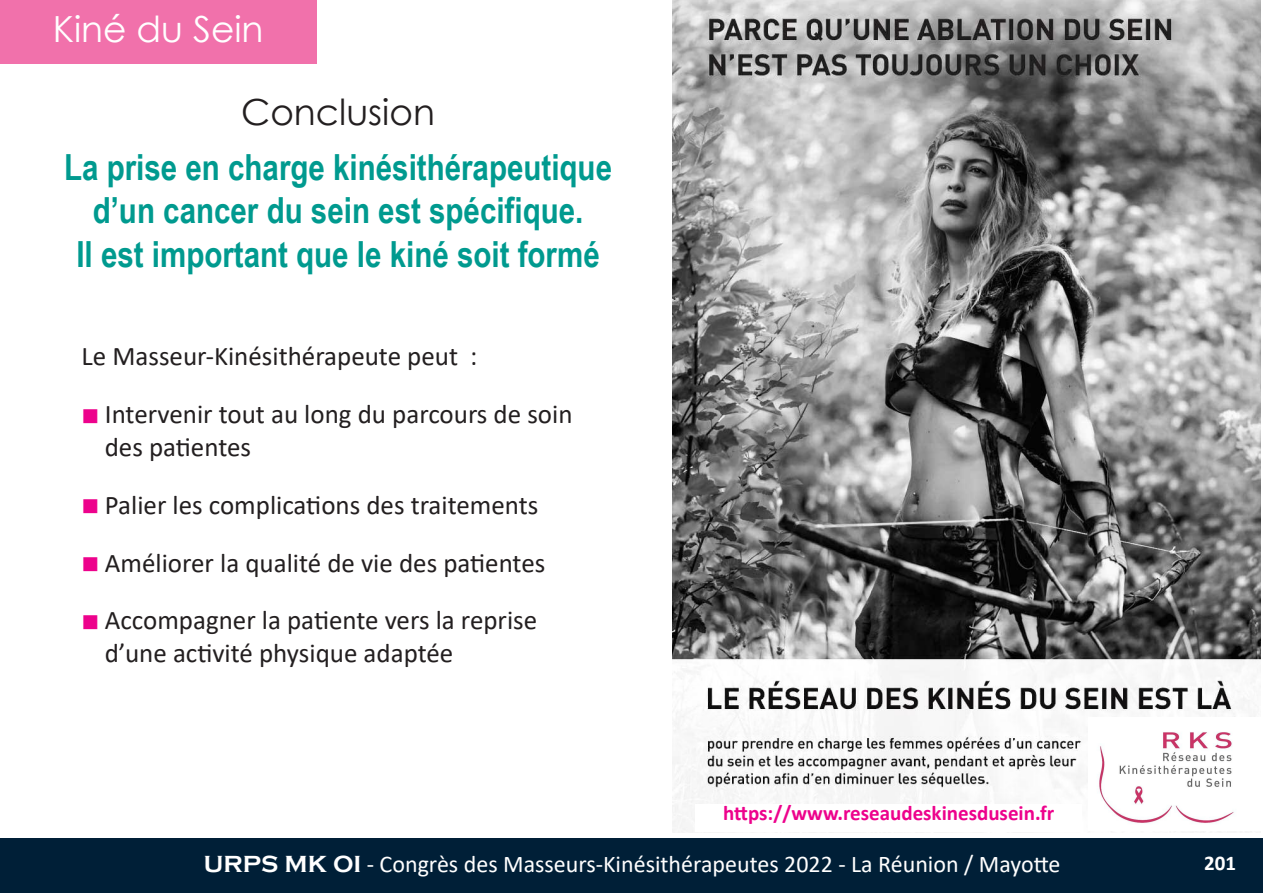
<style>
.page{position:relative;width:1263px;height:893px;background:#fff}
.page>*{position:absolute;margin:0;border:0;box-sizing:border-box;transform-origin:0 0}
.t1{font:700 36px/43.2px "Arial Narrow";color:#009a8f;text-align:center}
.t2{font:36px "Century Gothic";color:#fff}
.t3{font:36px "Century Gothic";color:#231f20}
.t4{font:27px/32.4px "Calibri";color:#231f20}
.t5{font:24px "Calibri";color:#fff}
.t6{font:700 21px "Calibri";color:#ed028c}
.t7{font:700 21px "Calibri";color:#fff}
.s1{color:#ed028c}
.s2{font-family:"Copperplate Gothic";font-weight:700}
</style>
<div class="page">
<div style="left:0;top:838px;width:1263px;height:55px;background:#001f37"></div>
<div style="left:0;top:0;width:316px;height:64px;background:#f171ab"></div>
<img style="left:673px;top:0;width:587px;height:832px">
<div style="left:1088px;top:717px;width:175px;height:113px;background:#fff"></div>
<img style="left:1099px;top:732px;width:135px;height:91px">
<div style="left:696px;top:804px;width:386px;height:28px;background:#fff"></div>
<h1 class="t2" style="left:53px;top:5px;width:212px">Kiné du Sein</h1>
<h1 class="t3" style="left:241px;top:89px;width:195px">Conclusion</h1>
<h1 class="t1" style="left:64px;top:146px;width:549px">la prise en charge kinésithérapeutique d’un cancer du sein est spécifique.<br>il est important que le kiné soit formé</h1>
<p class="t4" style="left:82px;top:342px;width:397px">Le Masseur-Kinésithérapeute peut :</p>
<p class="t4" style="left:105px;top:400px;width:469px;text-indent:-23px"><span class="s1">■</span> Intervenir tout au long du parcours de soin des patientes</p>
<p class="t4" style="left:82px;top:491px;width:458px"><span class="s1">■</span> Palier les complications des traitements</p>
<p class="t4" style="left:82px;top:548px;width:465px"><span class="s1">■</span> Améliorer la qualité de vie des patientes</p>
<p class="t4" style="left:105px;top:606px;width:434px;text-indent:-23px"><span class="s1">■</span> Accompagner la patiente vers la reprise d’une activité physique adaptée</p>
<p class="t6" style="left:723px;top:804px;width:333px">https://www.reseaudeskinesdusein.fr</p>
<p class="t5" style="left:204px;top:854px;width:858px"><span class="s2">URPS MK OI</span> - Congrès des Masseurs-Kinésithérapeutes 2022 - La Réunion / Mayotte</p>
<p class="t7" style="left:1204px;top:854px;width:33px">201</p>
</div>
